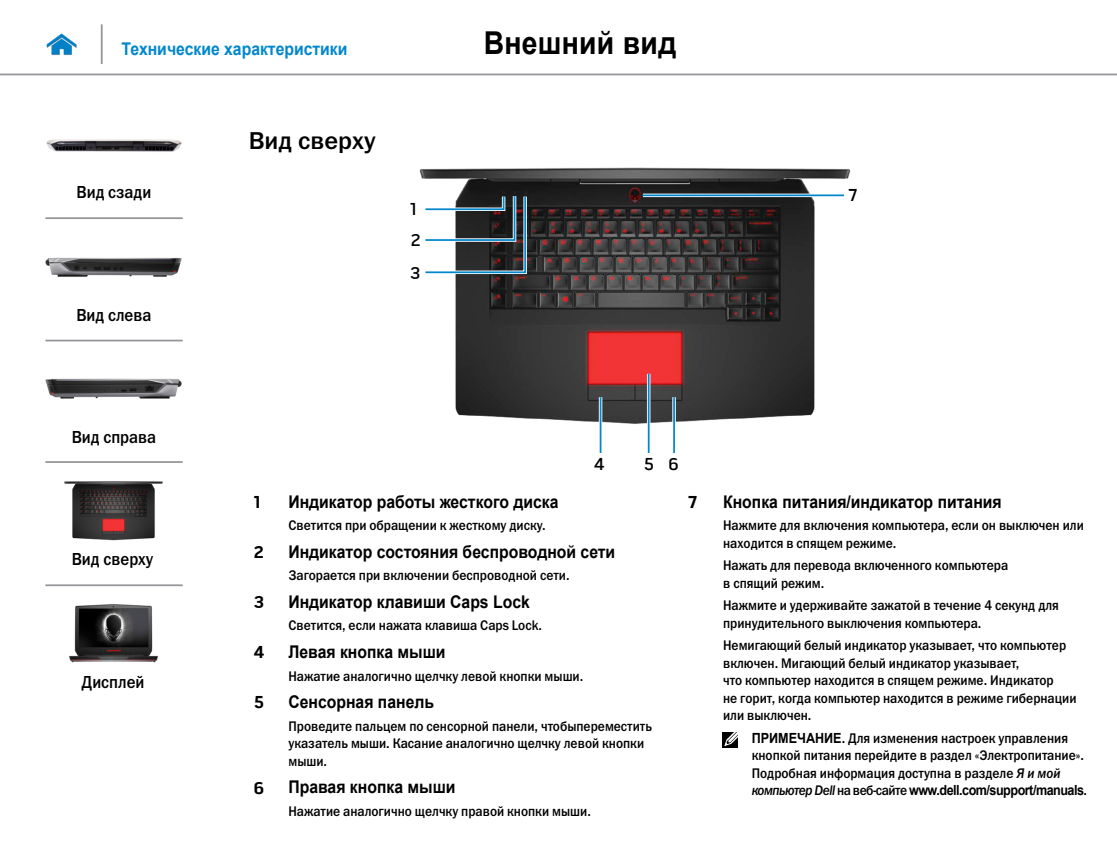
<style>
.page{position:relative;width:1117px;height:844px;background:#fff}
.page>*{position:absolute;margin:0;border:0;box-sizing:border-box;transform-origin:0 0}
.t1{font:700 31.5px "Arial";letter-spacing:.01em;color:#000;scale:.9 1}
.Head2{font:24.5px "Franklin Gothic Medium C";color:#000}
.Callout_Head{font:700 17.5px "Arial";color:#000;scale:.9 1}
.t2{font:17.5px "Franklin Gothic Medium C";color:#000;scale:.9 1}
.t3{font:700 17.5px "Arial";color:#0087cc;scale:.9 1}
.Callout_Head-2{font:700 17.5px "Pill Alt 600 mg";color:#000}
.Callout-L{font:500 17.5px "Pill Alt 600 mg";color:#000}
.Callout_description{font:14px/17.5px "Franklin Gothic Medium C";color:#000;scale:.9 1}
.Note{font:14px/17.5px "Franklin Gothic Medium C";color:#000;scale:.9 1}
.Callout_Head-3{font:14px/17.5px "Franklin Gothic Medium C";color:#000;scale:.9 1}
.s1{font-family:"Arial";font-weight:700}
.s2{font-style:italic}
</style>
<div class="page">
<hr style="left:0;top:74px;width:1116px;height:1px;background:#939598">
<img style="left:46px;top:33px;width:31px;height:23px">
<img style="left:419px;top:167px;width:432px;height:257px">
<div style="left:722px;top:731px;width:16px;height:16px;background:#000"></div>
<svg style="left:724px;top:731px;width:14px;height:15px"></svg>
<svg style="left:422px;top:192px;width:106px;height:84px"></svg>
<svg style="left:646px;top:374px;width:4px;height:79px"></svg>
<hr style="left:647px;top:374px;width:2px;height:79px;background:#0087cc">
<hr style="left:672px;top:397px;width:3px;height:56px;background:#fff">
<hr style="left:673px;top:397px;width:1px;height:56px;background:#0087cc">
<svg style="left:598px;top:397px;width:4px;height:56px"></svg>
<hr style="left:599px;top:397px;width:2px;height:56px;background:#0087cc">
<svg style="left:642px;top:193px;width:201px;height:4px"></svg>
<hr style="left:642px;top:194px;width:201px;height:2px;background:#0087cc">
<hr style="left:101px;top:24px;width:2px;height:40px;background:#939598">
<img style="left:46px;top:139px;width:136px;height:13px">
<img style="left:45px;top:257px;width:137px;height:20px">
<img style="left:45px;top:378px;width:137px;height:21px">
<img style="left:64px;top:481px;width:99px;height:59px">
<img style="left:69px;top:604px;width:89px;height:58px">
<hr style="left:45px;top:217px;width:138px;height:2px;background:#939598">
<hr style="left:45px;top:339px;width:138px;height:2px;background:#939598">
<hr style="left:45px;top:461px;width:138px;height:2px;background:#939598">
<hr style="left:45px;top:584px;width:138px;height:2px;background:#939598">
<p class="t3" style="left:122px;top:37px;width:252px">Технические характеристики</p>
<h1 class="t1" style="left:483px;top:22px;width:215px">Внешний вид</h1>
<p class="t2" style="left:76px;top:182px;width:85px">Вид сзади</p>
<p class="t2" style="left:76px;top:305px;width:85px">Вид слева</p>
<p class="Head2" style="left:249px;top:127px;width:128px">Вид сверху</p>
<p class="Callout-L" style="left:410px;top:199px;width:8px">1</p>
<p class="Callout-L" style="left:410px;top:230px;width:11px">2</p>
<p class="Callout-L" style="left:410px;top:262px;width:12px">3</p>
<p class="Callout-L" style="left:848px;top:184px;width:10px">7</p>
<p class="t2" style="left:72px;top:427px;width:95px">Вид справа</p>
<p class="t2" style="left:72px;top:549px;width:92px">Вид сверху</p>
<p class="t2" style="left:82px;top:672px;width:71px">Дисплей</p>
<p class="Callout-L" style="left:594px;top:453px;width:12px">4</p>
<p class="Callout-L" style="left:643px;top:453px;width:12px">5</p>
<p class="Callout-L" style="left:668px;top:454px;width:12px">6</p>
<p class="Callout_Head-2" style="left:253px;top:491px;width:8px">1</p>
<p class="Callout_Head" style="left:288px;top:490px;width:301px">Индикатор работы жесткого диска</p>
<p class="Callout_description" style="left:288px;top:516px;width:287px">Светится при обращении к жесткому диску.</p>
<p class="Callout_Head-2" style="left:253px;top:541px;width:11px">2</p>
<p class="Callout_Head" style="left:288px;top:540px;width:364px">Индикатор состояния беспроводной сети</p>
<p class="Callout_description" style="left:288px;top:566px;width:314px">Загорается при включении беспроводной сети.</p>
<p class="Callout_Head-2" style="left:253px;top:591px;width:12px">3</p>
<p class="Callout_Head" style="left:288px;top:590px;width:270px">Индикатор клавиши Caps Lock</p>
<p class="Callout_description" style="left:288px;top:616px;width:283px">Светится, если нажата клавиша Caps Lock.</p>
<p class="Callout_Head-2" style="left:253px;top:641px;width:12px">4</p>
<p class="Callout_Head" style="left:288px;top:640px;width:176px">Левая кнопка мыши</p>
<p class="Callout_description" style="left:288px;top:666px;width:329px">Нажатие аналогично щелчку левой кнопки мыши.</p>
<p class="Callout_Head-2" style="left:253px;top:691px;width:12px">5</p>
<p class="Callout_Head" style="left:288px;top:690px;width:163px">Сенсорная панель</p>
<p class="Callout_description" style="left:288px;top:716px;width:405px">Проведите пальцем по сенсорной панели, чтобыпереместить указатель мыши. Касание аналогично щелчку левой кнопки мыши.</p>
<p class="Callout_Head-2" style="left:253px;top:777px;width:12px">6</p>
<p class="Callout_Head" style="left:288px;top:775px;width:187px">Правая кнопка мыши</p>
<p class="Callout_Head-3" style="left:288px;top:801px;width:337px">Нажатие аналогично щелчку правой кнопки мыши.</p>
<p class="Callout_Head-2" style="left:688px;top:491px;width:10px">7</p>
<p class="Callout_Head" style="left:723px;top:490px;width:311px">Кнопка питания/индикатор питания</p>
<p class="Callout_Head-3" style="left:723px;top:516px;width:402px">Нажмите для включения компьютера, если он выключен или находится в спящем режиме.</p>
<p class="Callout_description" style="left:723px;top:556px;width:318px">Нажать для перевода включенного компьютера в спящий режим.</p>
<p class="Callout_description" style="left:723px;top:596px;width:374px">Нажмите и удерживайте зажатой в течение 4 секунд для принудительного выключения компьютера.</p>
<p class="Callout_description" style="left:723px;top:636px;width:394px">Немигающий белый индикатор указывает, что компьютер включен. Мигающий белый индикатор указывает,<br>что компьютер находится в спящем режиме. Индикатор<br>не горит, когда компьютер находится в режиме гибернации или выключен.</p>
<p class="Note" style="left:751px;top:728px;width:374px"><span class="s1">ПРИМЕЧАНИЕ.</span> Для изменения настроек управления кнопкой питания перейдите в раздел «Электропитание».<br>Подробная информация доступна в разделе <span class="s2">Я и мой компьютер Dell</span> на веб-сайте <span class="s1">www.dell.com/support/manuals</span>.</p>
</div>
